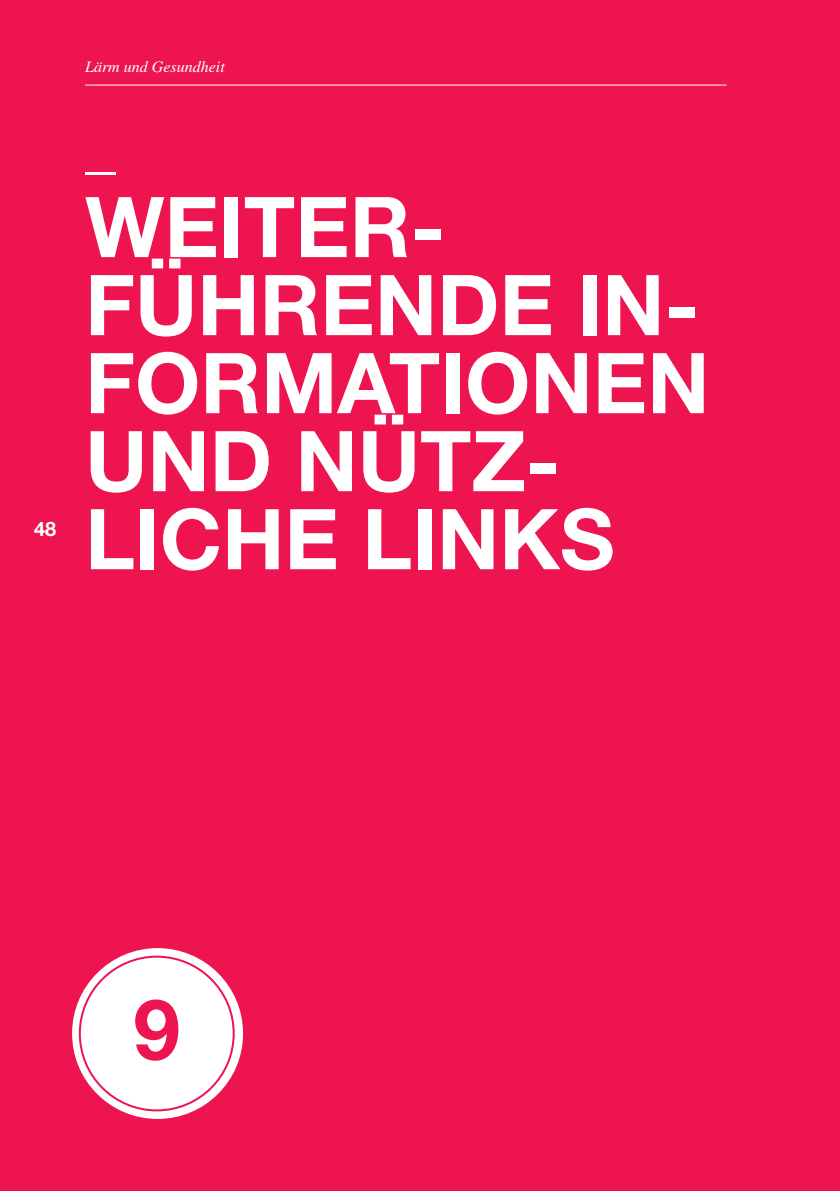
<style>
.page{position:relative;width:840px;height:1191px;background:#fff}
.page>*{position:absolute;margin:0;border:0;box-sizing:border-box;transform-origin:0 0}
.t1{font:700 84px/78px "Helvetica Neue";color:#fff}
.t2{font:700 84px "Helvetica Neue";color:#ed1450}
.t3{font:700 20px "Helvetica Neue";color:#fff}
.t4{font:italic 16px "Times";color:#fff}
</style>
<div class="page">
<div style="left:0;top:0;width:839px;height:1191px;background:#ed1450"></div>
<hr style="left:85px;top:85px;width:641px;height:1px;background:#fff">
<hr style="left:85px;top:172px;width:31px;height:3px;background:#fff">
<div style="left:72px;top:948px;width:171px;height:171px;background:#fff;border-radius:50%"></div>
<p class="t4" style="left:85px;top:58px;width:141px">Lärm und Gesundheit</p>
<p class="t3" style="left:34px;top:516px;width:24px">48</p>
<p class="t1" style="left:85px;top:186px;width:361px">WEITER-</p>
<p class="t1" style="left:85px;top:264px;width:625px">FÜHRENDE IN-<br>FORMATIONEN<br>UND NÜTZ-</p>
<p class="t1" style="left:85px;top:498px;width:530px">LICHE LINKS</p>
<p class="t2" style="left:133px;top:977px;width:48px">9</p>
</div>
